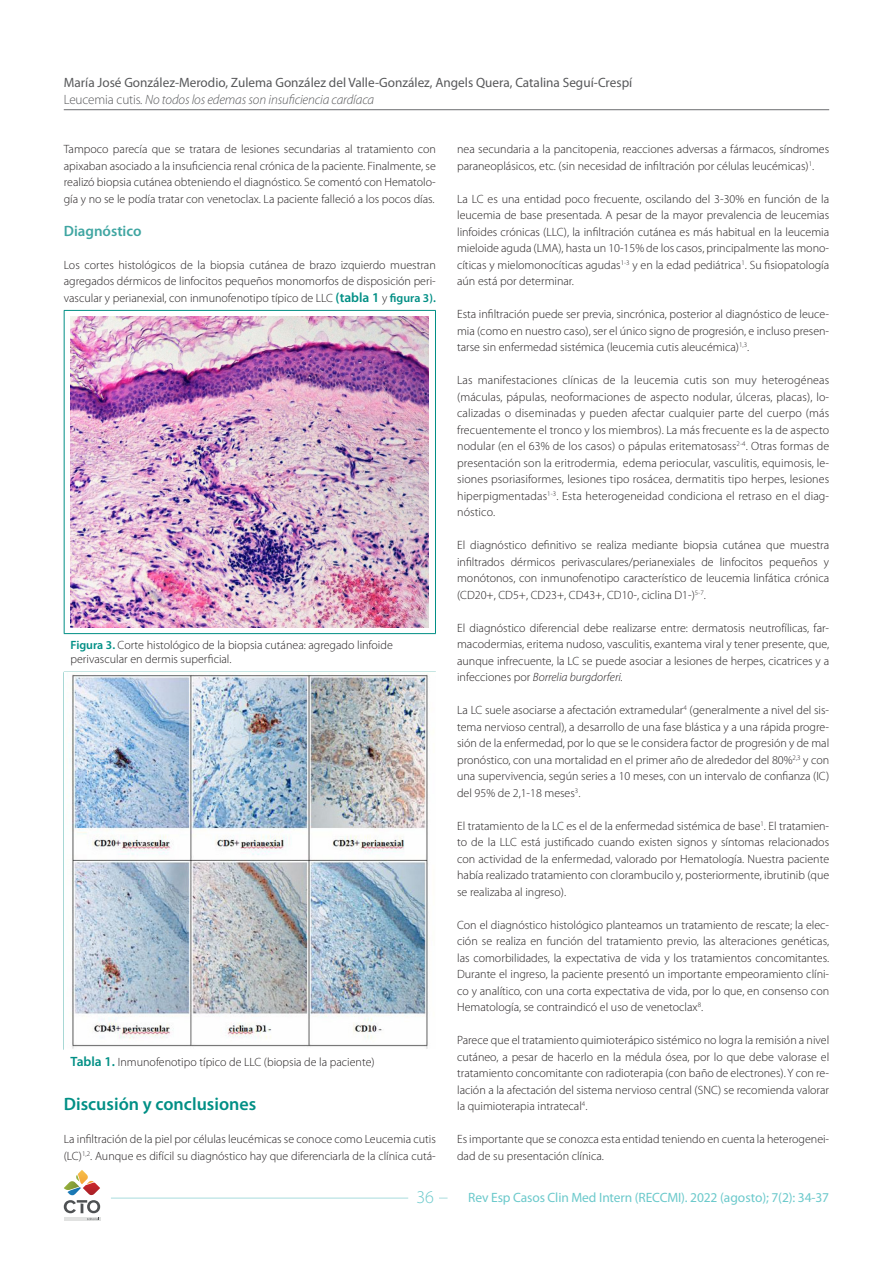
<style>
.page{position:relative;width:893px;height:1263px;background:#fff}
.page>*{position:absolute;margin:0;border:0;box-sizing:border-box;transform-origin:0 0}
._02_Primer_Orden{font:600 18px "Myriad Pro";color:#008f85}
.t1{font:300 18px "Myriad Pro";color:#6bc9cb}
._02_Segundo_Orden{font:600 15px "Myriad Pro";color:#40a6a2}
.t2{font:13.5px/16.2px "Myriad Pro";color:#57585a}
.t3{font:13.5px "Myriad Pro";letter-spacing:-.01em;color:#6bc9cb}
._01_Texto_comun{font:300 12px/16.5px "Myriad Pro";color:#231f20;text-align:justify}
.Pies_tablas{font:300 12px "Myriad Pro";color:#231f20}
.s1{font-weight:300}
.s2{font-weight:300;font-style:italic}
.s3{font-weight:600;font-size:13.5px;color:#008f85}
.s4{font-weight:600;color:#008f85}
.s5{font-style:italic}
</style>
<div class="page">
<hr style="left:64px;top:109px;width:765px;height:1px;background:#6c6d70">
<hr style="left:64px;top:1217px;width:36px;height:4px;background:#e1e2e1">
<svg style="left:64px;top:1170px;width:36px;height:50px"></svg>
<hr style="left:111px;top:1198px;width:297px;height:1px;background:#a8dcdd">
<hr style="left:64px;top:310px;width:372px;height:1px;background:#008f85">
<hr style="left:64px;top:311px;width:1px;height:322px;background:#008f85">
<hr style="left:435px;top:311px;width:1px;height:322px;background:#008f85">
<hr style="left:64px;top:633px;width:372px;height:1px;background:#008f85">
<img style="left:71px;top:317px;width:358px;height:310px">
<hr style="left:64px;top:1049px;width:372px;height:1px;background:#008f85">
<hr style="left:64px;top:672px;width:372px;height:1px;background:#008f85">
<hr style="left:64px;top:673px;width:1px;height:376px;background:#008f85">
<hr style="left:435px;top:673px;width:1px;height:376px;background:#008f85">
<img style="left:71px;top:673px;width:358px;height:376px">
<p class="t2" style="left:64px;top:74px;width:570px">María José González-Merodio, Zulema González del Valle-González, Angels Quera, Catalina Seguí-Crespí<br><span class="s1">Leucemia cutis</span><span class="s2">. No todos los edemas son insuficiencia cardíaca</span></p>
<p class="_01_Texto_comun" style="left:64px;top:141px;width:374px">Tampoco parecía que se tratara de lesiones secundarias al tratamiento con apixaban asociado a la insuficiencia renal crónica de la paciente. Finalmente, se realizó biopsia cutánea obteniendo el diagnóstico. Se comentó con Hematolo&shy;gía y no se le podía tratar con venetoclax. La paciente falleció a los pocos días.</p>
<p class="_02_Segundo_Orden" style="left:64px;top:221px;width:79px">Diagnóstico</p>
<p class="_01_Texto_comun" style="left:64px;top:256px;width:374px">Los cortes histológicos de la biopsia cutánea de brazo izquierdo muestran agregados dérmicos de linfocitos pequeños monomorfos de disposición peri&shy;vascular y perianexial, con inmunofenotipo típico de LLC <span class="s3">(tabla 1</span> y <span class="s4">figura 3).</span></p>
<p class="_01_Texto_comun" style="left:71px;top:638px;width:324px;line-height:14.4px"><span class="s4">Figura 3.</span> Corte histológico de la biopsia cutánea: agregado linfoide perivascular en dermis superficial.</p>
<p class="Pies_tablas" style="left:71px;top:1055px;width:306px"><span class="s3">Tabla 1.</span> Inmunofenotipo típico de LLC (biopsia de la paciente)</p>
<p class="_02_Primer_Orden" style="left:64px;top:1093px;width:194px">Discusión y conclusiones</p>
<p class="_01_Texto_comun" style="left:64px;top:1131px;width:374px">La infiltración de la piel por células leucémicas se conoce como Leucemia cutis (LC)<sup>1,2</sup>. Aunque es difícil su diagnóstico hay que diferenciarla de la clínica cutá-</p>
<p class="_01_Texto_comun" style="left:457px;top:141px;width:374px">nea secundaria a la pancitopenia, reacciones adversas a fármacos, síndromes paraneoplásicos, etc. (sin necesidad de infiltración por células leucémicas)<sup>1</sup>.</p>
<p class="_01_Texto_comun" style="left:457px;top:190px;width:374px">La LC es una entidad poco frecuente, oscilando del 3-30% en función de la leucemia de base presentada. A pesar de la mayor prevalencia de leucemias linfoides crónicas (LLC), la infiltración cutánea es más habitual en la leucemia mieloide aguda (LMA), hasta un 10-15% de los casos, principalmente las mono&shy;cíticas y mielomonocíticas agudas<sup>1-3</sup> y en la edad pediátrica<sup>1</sup>. Su fisiopatología aún está por determinar.</p>
<p class="_01_Texto_comun" style="left:457px;top:306px;width:374px">Esta infiltración puede ser previa, sincrónica, posterior al diagnóstico de leuce&shy;mia (como en nuestro caso), ser el único signo de progresión, e incluso presen&shy;tarse sin enfermedad sistémica (leucemia cutis aleucémica)<sup>1,3</sup>.</p>
<p class="_01_Texto_comun" style="left:457px;top:372px;width:374px">Las manifestaciones clínicas de la leucemia cutis son muy heterogéneas (máculas, pápulas, neoformaciones de aspecto nodular, úlceras, placas), lo&shy;calizadas o diseminadas y pueden afectar cualquier parte del cuerpo (más frecuentemente el tronco y los miembros). La más frecuente es la de aspecto nodular (en el 63% de los casos) o pápulas eritematosass<sup>2-4</sup>. Otras formas de presentación son la eritrodermia, edema periocular, vasculitis, equimosis, le&shy;siones psoriasiformes, lesiones tipo rosácea, dermatitis tipo herpes, lesiones hiperpigmentadas<sup>1-3</sup>. Esta heterogeneidad condiciona el retraso en el diag&shy;nóstico.</p>
<p class="_01_Texto_comun" style="left:457px;top:537px;width:374px">El diagnóstico definitivo se realiza mediante biopsia cutánea que muestra infiltrados dérmicos perivasculares/perianexiales de linfocitos pequeños y monótonos, con inmunofenotipo característico de leucemia linfática crónica (CD20+, CD5+, CD23+, CD43+, CD10-, ciclina D1-)<sup>5-7</sup>.</p>
<p class="_01_Texto_comun" style="left:457px;top:619px;width:374px">El diagnóstico diferencial debe realizarse entre: dermatosis neutrofílicas, far&shy;macodermias, eritema nudoso, vasculitis, exantema viral y tener presente, que, aunque infrecuente, la LC se puede asociar a lesiones de herpes, cicatrices y a infecciones por <span class="s5">Borrelia burgdorferi.</span></p>
<p class="_01_Texto_comun" style="left:457px;top:702px;width:374px">La LC suele asociarse a afectación extramedular<sup>4</sup> (generalmente a nivel del sis&shy;tema nervioso central), a desarrollo de una fase blástica y a una rápida progre&shy;sión de la enfermedad, por lo que se le considera factor de progresión y de mal pronóstico, con una mortalidad en el primer año de alrededor del 80%<sup>2,3</sup> y con una supervivencia, según series a 10 meses, con un intervalo de confianza (IC) del 95% de 2,1-18 meses<sup>3</sup>.</p>
<p class="_01_Texto_comun" style="left:457px;top:817px;width:374px">El tratamiento de la LC es el de la enfermedad sistémica de base<sup>1</sup>. El tratamien&shy;to de la LLC está justificado cuando existen signos y síntomas relacionados con actividad de la enfermedad, valorado por Hematología. Nuestra paciente había realizado tratamiento con clorambucilo y, posteriormente, ibrutinib (que se realizaba al ingreso).</p>
<p class="_01_Texto_comun" style="left:457px;top:916px;width:374px">Con el diagnóstico histológico planteamos un tratamiento de rescate; la elec&shy;ción se realiza en función del tratamiento previo, las alteraciones genéticas, las comorbilidades, la expectativa de vida y los tratamientos concomitantes.<br>Durante el ingreso, la paciente presentó un importante empeoramiento clíni&shy;co y analítico, con una corta expectativa de vida, por lo que, en consenso con Hematología, se contraindicó el uso de venetoclax<sup>8</sup>.</p>
<p class="_01_Texto_comun" style="left:457px;top:1032px;width:374px">Parece que el tratamiento quimioterápico sistémico no logra la remisión a nivel cutáneo, a pesar de hacerlo en la médula ósea, por lo que debe valorase el tratamiento concomitante con radioterapia (con baño de electrones). Y con re&shy;lación a la afectación del sistema nervioso central (SNC) se recomienda valorar la quimioterapia intratecal<sup>4</sup>.</p>
<p class="_01_Texto_comun" style="left:457px;top:1131px;width:374px">Es importante que se conozca esta entidad teniendo en cuenta la heterogenei&shy;dad de su presentación clínica.</p>
<h1 class="t1" style="left:416px;top:1187px;width:19px">36</h1>
<p class="t3" style="left:468px;top:1189px;width:362px">Rev Esp Casos Clin Med Intern (RECCMI). 2022 (agosto); 7(2): 34-37</p>
</div>
